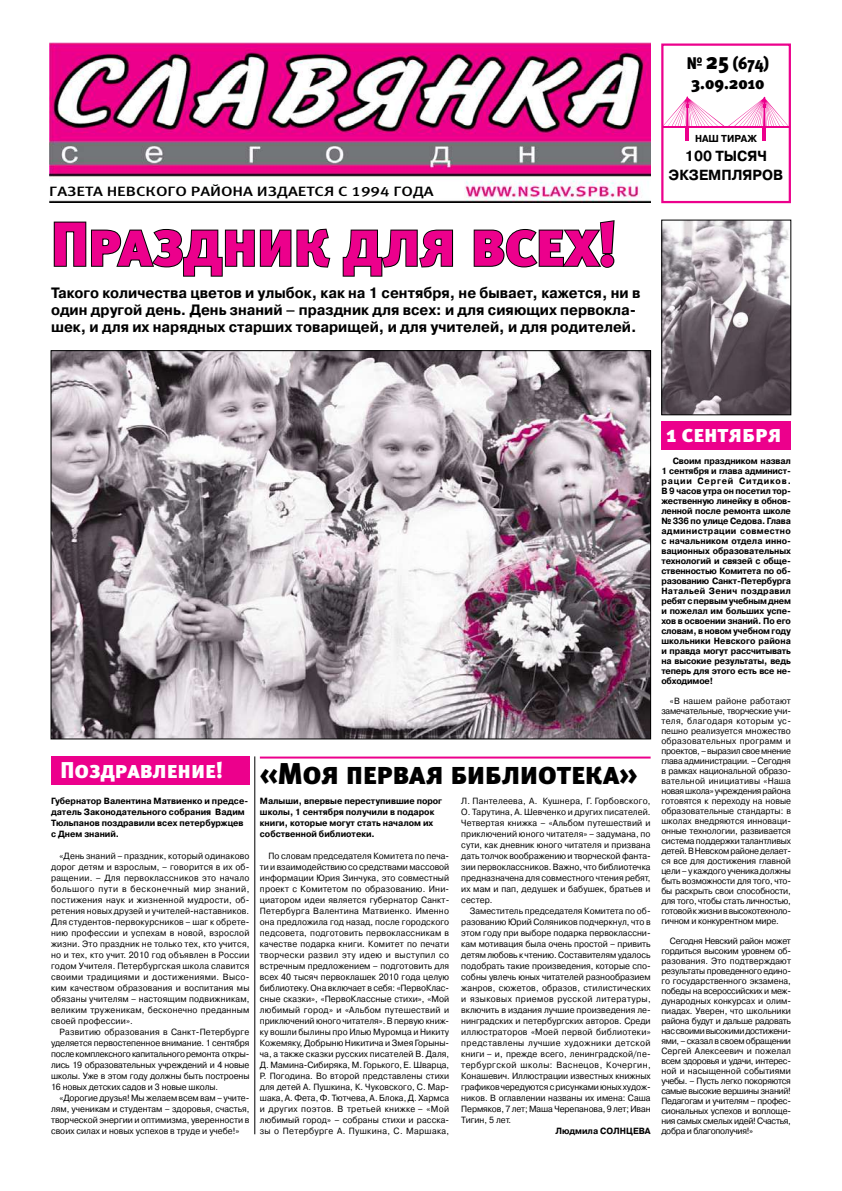
<style>
.page{position:relative;width:842px;height:1191px;background:#fff}
.page>*{position:absolute;margin:0;border:0;box-sizing:border-box;transform-origin:0 0}
.t1{font:62px "Meta Black Cyr Caps";letter-spacing:-.025em;color:#ec008c}
.t2{font:30px "Meta Black Cyr Caps";letter-spacing:-.01em;color:#000}
.t3{font:22.8px "Meta Black Cyr Caps";color:#fff}
.t4{font:16.9px/20.2px "Meta Black Cyr Caps";color:#000;scale:.95 1}
.t5{font:700 15px/17px "Pragmatica C";color:#000;scale:.95 1}
.t6{font:700 14.6px/19.1px "Pragmatica C";color:#000;text-align:center;scale:.95 1}
.t7{font:13.5px "Meta Medium Cyr LF Caps";color:#000;scale:1.26 1}
.t8{font:700 10.1px "Pragmatica C";color:#000;scale:.95 1}
.t9{font:9px/11px "Pragmatica C";color:#000;text-align:justify;scale:.95 1}
.t10{font:700 9px/10px "Pragmatica C";color:#000;scale:.95 1}
.s1{font-size:22.5px}
</style>
<div class="page">
<img style="left:50px;top:43px;width:600px;height:160px">
<div style="left:661px;top:43px;width:130px;height:160px;border:2px solid #ec008c"></div>
<hr style="left:662px;top:126px;width:127px;height:2px;background:#ec008c">
<hr style="left:685px;top:128px;width:4px;height:12px;background:#ec008c">
<hr style="left:762px;top:128px;width:4px;height:12px;background:#ec008c">
<svg style="left:662px;top:96px;width:127px;height:30px"></svg>
<svg style="left:53px;top:221px;width:278px;height:56px"></svg>
<svg style="left:342px;top:229px;width:112px;height:48px"></svg>
<svg style="left:473px;top:220px;width:142px;height:48px"></svg>
<div style="left:51px;top:756px;width:198px;height:29px;background:#ec008c"></div>
<img style="left:53px;top:352px;width:596px;height:385px">
<img style="left:664px;top:222px;width:125px;height:191px">
<div style="left:662px;top:220px;width:129px;height:195px;border:1px solid #000"></div>
<hr style="left:255px;top:756px;width:1px;height:378px;background:#000">
<div style="left:661px;top:421px;width:130px;height:28px;background:#ec008c"></div>
<hr style="left:260px;top:756px;width:391px;height:2px;background:#ec008c">
<h3 class="t7" style="left:49px;top:184px;width:306px">Газета Невского района издается с 1994 года</h3>
<h1 class="t1" style="left:51px;top:209px;width:567px">Праздник для всех!</h1>
<h3 class="t5" style="left:51px;top:284px;width:622px">Такого количества цветов и улыбок, как на 1 сентября, не бывает, кажется, ни в один другой день. День знаний – праздник для всех: и для сияющих первокла&shy;шек, и для их нарядных старших товарищей, и для учителей, и для родителей.</h3>
<h3 class="t4" style="left:687px;top:53px;width:88px">№ <span class="s1">25</span> (674)<br>3.09.2010</h3>
<p class="t8" style="left:695px;top:133px;width:67px">Наш тираж</p>
<h3 class="t6" style="left:669px;top:146px;width:122px">100 тысяч экземпляров</h3>
<h2 class="t2" style="left:60px;top:756px;width:579px"><sup>Поздравление!</sup> «Моя первая библиотека»</h2>
<p class="t10" style="left:260px;top:795px;width:193px;line-height:11px">Малыши, впервые переступившие порог школы, 1 сентября получили в подарок книги, которые могут стать началом их собственной библиотеки.</p>
<p class="t9" style="left:260px;top:850px;width:201px;text-indent:8px">По словам председателя Комитета по печа&shy;ти и взаимодействию со средствами массовой информации Юрия Зинчука, это совместный проект с Комитетом по образованию. Ини&shy;циатором идеи является губернатор Санкт-Петербурга Валентина Матвиенко. Именно она предложила год назад, после городского педсовета, подготовить первоклассникам в качестве подарка книги. Комитет по печати творчески развил эту идею и выступил со встречным предложением – подготовить для всех 40 тысяч первоклашек 2010 года целую библиотеку. Она включает в себя: «ПервоКлас&shy;сные сказки», «ПервоКлассные стихи», «Мой любимый город» и «Альбом путешествий и приключений юного читателя». В первую книж&shy;ку вошли былины про Илью Муромца и Никиту Кожемяку, Добрыню Никитича и Змея Горыны&shy;ча, а также сказки русских писателей В. Даля, Д. Мамина-Сибиряка, М. Горького, Е. Шварца, Р. Погодина. Во второй представлены стихи для детей А. Пушкина, К. Чуковского, С. Мар&shy;шака, А. Фета, Ф. Тютчева, А. Блока, Д. Хармса и других поэтов. В третьей книжке – «Мой любимый город» – собраны стихи и расска&shy;зы о Петербурге А. Пушкина, С. Маршака,</p>
<p class="t9" style="left:461px;top:795px;width:201px">Л. Пантелеева, А. Кушнера, Г. Горбовского, О. Тарутина, А. Шевченко и других писателей.<br>Четвертая книжка – «Альбом путешествий и приключений юного читателя» – задумана, по сути, как дневник юного читателя и призвана дать толчок воображению и творческой фанта&shy;зии первоклассников. Важно, что библиотечка предназначена для совместного чтения ребят, их мам и пап, дедушек и бабушек, братьев и сестер.</p>
<p class="t9" style="left:461px;top:905px;width:201px;text-indent:9px">Заместитель председателя Комитета по об&shy;разованию Юрий Соляников подчеркнул, что в этом году при выборе подарка первоклассни&shy;кам мотивация была очень простой – привить детям любовь к чтению. Составителям удалось подобрать такие произведения, которые спо&shy;собны увлечь юных читателей разнообразием жанров, сюжетов, образов, стилистических и языковых приемов русской литературы, включить в издания лучшие произведения ле&shy;нинградских и петербургских авторов. Среди иллюстраторов «Моей первой библиотеки» представлены лучшие художники детской книги – и, прежде всего, ленинградской/пе&shy;тербургской школы: Васнецов, Кочергин, Конашевич. Иллюстрации известных книжных графиков чередуются с рисунками юных худож&shy;ников. В оглавлении названы их имена: Саша Пермяков, 7 лет; Маша Черепанова, 9 лет; Иван Тигин, 5 лет.</p>
<p class="t10" style="left:555px;top:1125px;width:102px">Людмила Солнцева</p>
<p class="t10" style="left:51px;top:795px;width:209px;line-height:11px">Губернатор Валентина Матвиенко и предсе&shy;датель Законодательного собрания Вадим Тюльпанов поздравили всех петербуржцев с Днем знаний.</p>
<p class="t9" style="left:51px;top:850px;width:210px;text-indent:8px">«День знаний – праздник, который одинаково дорог детям и взрослым, – говорится в их об&shy;ращении. – Для первоклассников это начало большого пути в бесконечный мир знаний, постижения наук и жизненной мудрости, об&shy;ретения новых друзей и учителей-наставников.<br>Для студентов-первокурсников – шаг к обрете&shy;нию профессии и успехам в новой, взрослой жизни. Это праздник не только тех, кто учится, но и тех, кто учит. 2010 год объявлен в России годом Учителя. Петербургская школа славится своими традициями и достижениями. Высо&shy;ким качеством образования и воспитания мы обязаны учителям – настоящим подвижникам, великим труженикам, бесконечно преданным своей профессии».</p>
<p class="t9" style="left:51px;top:1026px;width:210px;text-indent:9px">Развитию образования в Санкт-Петербурге уделяется первостепенное внимание. 1 сентября после комплексного капитального ремонта откры&shy;лись 19 образовательных учреждений и 4 новые школы. Уже в этом году должны быть построены 16 новых детских садов и 3 новые школы.</p>
<p class="t9" style="left:51px;top:1092px;width:210px;text-indent:8px">«Дорогие друзья! Мы желаем всем вам – учите&shy;лям, ученикам и студентам – здоровья, счастья, творческой энергии и оптимизма, уверенности в своих силах и новых успехов в труде и учебе!»</p>
<h3 class="t3" style="left:666px;top:421px;width:116px">1 сентября</h3>
<p class="t10" style="left:661px;top:455px;width:138px;text-align:justify;text-indent:11px">Своим праздником назвал 1 сентября и глава админист&shy;рации Сергей Ситдиков.<br>В 9 часов утра он посетил тор&shy;жественную линейку в обнов&shy;ленной после ремонта школе № 336 по улице Седова. Глава администрации совместно с начальником отдела инно&shy;вационных образовательных технологий и связей с обще&shy;ственностью Комитета по об&shy;разованию Санкт-П етербурга Натальей Зенич поздравил ребят с первым учебным днем и пожелал им больших успе&shy;хов в освоении знаний. По его словам, в новом учебном году школьники Невского района и правда могут рассчитывать на высокие результаты, ведь теперь для этого есть все не&shy;обходимое!</p>
<p class="t9" style="left:661px;top:695px;width:138px;line-height:10px;text-indent:8px">«В нашем районе работают замечательные, творческие учи&shy;теля, благодаря которым ус&shy;пешно реализуется множество образовательных программ и проектов, – выразил свое мнение глава администрации. – Сегодня в рамках национальной образо&shy;вательной инициативы «Наша новая школа» учреждения района готовятся к переходу на новые образовательные стандарты: в школах внедряются инноваци&shy;онные технологии, развивается система поддержки талантливых детей. В Невском районе делает&shy;ся все для достижения главной цели – у каждого ученика должны быть возможности для того, что&shy;бы раскрыть свои способности, для того, чтобы стать личностью, готовой к жизни в высокотехноло&shy;гичном и конкурентном мире.</p>
<p class="t9" style="left:661px;top:935px;width:138px;line-height:10px;text-indent:8px">Сегодня Невский район может гордиться высоким уровнем об&shy;разования. Это подтверждают результаты проведенного едино&shy;го государственного экзамена, победы на всероссийских и меж&shy;дународных конкурсах и олим&shy;пиадах. Уверен, что школьники района будут и дальше радовать нас своими высокими достижени&shy;ями, – сказал в своем обращении Сергей Алексеевич и пожелал всем здоровья и удачи, интерес&shy;ной и насыщенной событиями учебы. – Пусть легко покоряются самые высокие вершины знаний!<br>Педагогам и учителям – профес&shy;сиональных успехов и воплоще&shy;ния самых смелых идей! Счастья, добра и благополучия!»</p>
</div>
